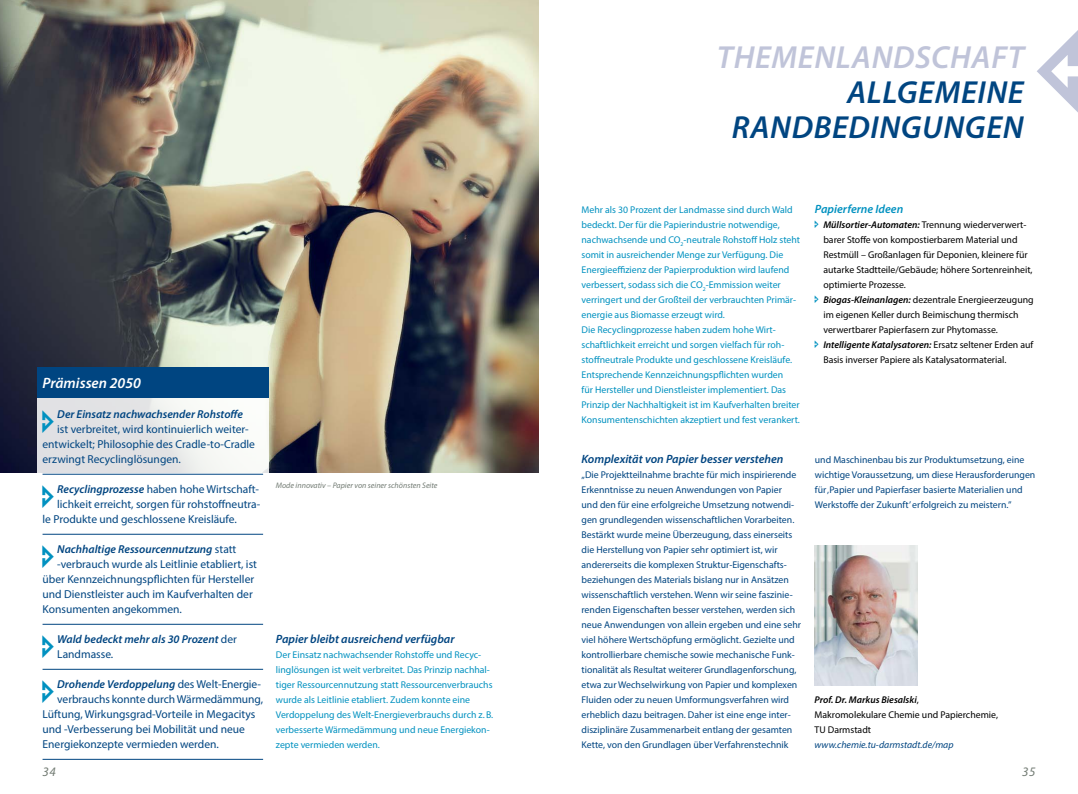
<style>
.page{position:relative;width:1078px;height:794px;background:#fff}
.page>*{position:absolute;margin:0;border:0;box-sizing:border-box;transform-origin:0 0}
.t1{font:italic 600 32px/35px "Myriad Pro";letter-spacing:.02em;color:#004581;text-align:right}
.t2{font:italic 600 32px "Myriad Pro";letter-spacing:.02em;color:#c0c4d9}
.t3{font:italic 600 15px "Myriad Pro";color:#fff}
.t4{font:italic 13px "Myriad Pro";color:#737c74}
.t5{font:italic 600 12px "Myriad Pro";color:#004581}
.t6{font:italic 600 12px "Myriad Pro";color:#0091c0}
.t7{font:11.5px/15px "Myriad Pro";color:#004581}
.t8{font:italic 600 11.5px/15px "Myriad Pro";color:#004581}
.t9{font:9.8px/15px "Myriad Pro";color:#004581}
.t10{font:9.8px/15px "Myriad Pro";color:#0091c0}
.t11{font:9.8px/15px "Myriad Pro";color:#000}
.t12{font:italic 9.8px "Myriad Pro";color:#004581}
.t13{font:italic 8px "Myriad Pro";color:#737c74}
.s1{font-weight:600;font-style:italic}
.s2{font-weight:400;font-style:normal}
</style>
<div class="page">
<img style="left:0;top:0;width:539px;height:472px">
<svg style="left:37px;top:398px;width:232px;height:362px"></svg>
<div style="left:37px;top:368px;width:232px;height:30px;background:#004581"></div>
<hr style="left:43px;top:474px;width:220px;height:1px;background:#004581">
<hr style="left:43px;top:534px;width:220px;height:1px;background:#004581">
<hr style="left:43px;top:624px;width:220px;height:1px;background:#004581">
<hr style="left:43px;top:669px;width:220px;height:1px;background:#004581">
<hr style="left:43px;top:759px;width:220px;height:1px;background:#004581">
<img style="left:814px;top:545px;width:102px;height:140px">
<svg style="left:1037px;top:31px;width:40px;height:81px"></svg>
<svg style="left:43px;top:409px;width:11px;height:24px"></svg>
<svg style="left:43px;top:484px;width:11px;height:24px"></svg>
<svg style="left:43px;top:544px;width:11px;height:24px"></svg>
<svg style="left:43px;top:634px;width:11px;height:24px"></svg>
<svg style="left:43px;top:679px;width:11px;height:24px"></svg>
<h2 class="t3" style="left:43px;top:373px;width:100px">Prämissen 2050</h2>
<p class="t8" style="left:57px;top:406px;width:187px">Der Einsatz nachwachsender Rohstoffe</p>
<p class="t7" style="left:43px;top:421px;width:214px;text-indent:15px">ist verbreitet, wird kontinuierlich weiter&shy;entwickelt; Philosophie des Cradle-to-Cradle erzwingt Recyclinglösungen.</p>
<p class="t7" style="left:57px;top:481px;width:203px"><span class="s1">Recyclingprozesse</span> haben hohe Wirtschaft-</p>
<p class="t7" style="left:57px;top:496px;width:204px">lichkeit erreicht, sorgen für rohstoffneutra-</p>
<p class="t7" style="left:43px;top:511px;width:196px">le Produkte und geschlossene Kreisläufe.</p>
<p class="t8" style="left:57px;top:541px;width:181px">Nachhaltige Ressourcennutzung <span class="s2">statt</span></p>
<p class="t7" style="left:57px;top:556px;width:201px">-verbrauch wurde als Leitlinie etabliert, ist</p>
<p class="t7" style="left:43px;top:571px;width:213px">über Kennzeichnungspflichten für Hersteller</p>
<p class="t7" style="left:43px;top:586px;width:212px">und Dienstleister auch im Kaufverhalten der</p>
<p class="t7" style="left:43px;top:601px;width:141px">Konsumenten angekommen.</p>
<p class="t8" style="left:57px;top:631px;width:181px">Wald bedeckt mehr als 30 Prozent <span class="s2">der<br>Landmasse.</span></p>
<p class="t8" style="left:57px;top:676px;width:204px">Drohende Verdoppelung <span class="s2">des Welt-Energie-</span></p>
<p class="t7" style="left:57px;top:691px;width:207px">verbrauchs konnte durch Wärmedämmung,</p>
<p class="t7" style="left:43px;top:706px;width:214px">Lüftung, Wirkungsgrad-Vorteile in Megacitys</p>
<p class="t7" style="left:43px;top:721px;width:204px">und -Verbesserung bei Mobilität und neue</p>
<p class="t7" style="left:43px;top:736px;width:178px">Energiekonzepte vermieden werden.</p>
<p class="t13" style="left:276px;top:480px;width:163px">Mode innovativ – Papier von seiner schönsten Seite</p>
<p class="t5" style="left:276px;top:631px;width:180px">Papier bleibt ausreichend verfügbar</p>
<p class="t10" style="left:276px;top:647px;width:219px">Der Einsatz nachwachsender Rohstoffe und Recyc&shy;linglösungen ist weit verbreitet. Das Prinzip nachhal&shy;tiger Ressourcennutzung statt Ressourcenverbrauchs wurde als Leitlinie etabliert. Zudem konnte eine Verdoppelung des Welt-Energieverbrauchs durch z.B. verbesserte Wärmedämmung und neue Energiekon&shy;zepte vermieden werden.</p>
<h1 class="t2" style="left:716px;top:36px;width:308px">THEMENLANDSCHAFT</h1>
<h1 class="t1" style="left:731px;top:73px;width:293px">ALLGEMEINE<br>RANDBEDINGUNGEN</h1>
<p class="t10" style="left:581px;top:202px;width:220px">Mehr als 30 Prozent der Landmasse sind durch Wald bedeckt. Der für die Papierindustrie notwendige, nachwachsende und CO<sub>2</sub>-neutrale Rohstoff Holz steht somit in ausreichender Menge zur Verfügung. Die Energieeffizienz der Papierproduktion wird laufend verbessert, sodass sich die CO<sub>2</sub>-Emmission weiter verringert und der Großteil der verbrauchten Primär&shy;energie aus Biomasse erzeugt wird.<br>Die Recyclingprozesse haben zudem hohe Wirt&shy;schaftlichkeit erreicht und sorgen vielfach für roh&shy;stoffneutrale Produkte und geschlossene Kreisläufe.<br>Entsprechende Kennzeichnungspflichten wurden<br>für Hersteller und Dienstleister implementiert. Das Prinzip der Nachhaltigkeit ist im Kaufverhalten breiter Konsumentenschichten akzeptiert und fest verankert.</p>
<p class="t5" style="left:581px;top:451px;width:203px">Komplexität von Papier besser verstehen</p>
<p class="t9" style="left:581px;top:467px;width:221px">„Die Projektteilnahme brachte für mich inspirierende Erkenntnisse zu neuen Anwendungen von Papier<br>und den für eine erfolgreiche Umsetzung notwendi&shy;gen grundlegenden wissenschaftlichen Vorarbeiten.<br>Bestärkt wurde meine Überzeugung, dass einerseits die Herstellung von Papier sehr optimiert ist, wir andererseits die komplexen Struktur-Eigenschafts&shy;beziehungen des Materials bislang nur in Ansätzen wissenschaftlich verstehen. Wenn wir seine faszinie&shy;renden Eigenschaften besser verstehen, werden sich neue Anwendungen von allein ergeben und eine sehr viel höhere Wertschöpfung ermöglicht. Gezielte und kontrollierbare chemische sowie mechanische Funk&shy;tionalität als Resultat weiterer Grundlagenforschung, etwa zur Wechselwirkung von Papier und komplexen Fluiden oder zu neuen Umformungsverfahren wird erheblich dazu beitragen. Daher ist eine enge inter&shy;disziplinäre Zusammenarbeit entlang der gesamten Kette, von den Grundlagen über Verfahrenstechnik</p>
<p class="t6" style="left:814px;top:201px;width:90px">Papierferne Ideen</p>
<p class="t11" style="left:823px;top:217px;width:212px"><span class="s1">Müllsortier-Automaten:</span> Trennung wiederverwert&shy;barer Stoffe von kompostierbarem Material und Restmüll – Großanlagen für Deponien, kleinere für autarke Stadtteile/Gebäude; höhere Sortenreinheit, optimierte Prozesse.<br><span class="s1">Biogas-Kleinanlagen:</span> dezentrale Energieerzeugung im eigenen Keller durch Beimischung thermisch verwertbarer Papierfasern zur Phytomasse.<br><span class="s1">Intelligente Katalysatoren:</span> Ersatz seltener Erden auf Basis inverser Papiere als Katalysatormaterial.</p>
<p class="t9" style="left:814px;top:452px;width:222px">und Maschinenbau bis zur Produktumsetzung, eine wichtige Voraussetzung, um diese Herausforderungen für ‚Papier und Papierfaser basierte Materialien und Werkstoffe der Zukunft’ erfolgreich zu meistern.”</p>
<p class="t11" style="left:814px;top:692px;width:185px"><span class="s1">Prof. Dr. Markus Biesalski</span>,<br>Makromolekulare Chemie und Papierchemie,<br>TU Darmstadt</p>
<p class="t12" style="left:814px;top:738px;width:140px">www.chemie.tu-darmstadt.de/map</p>
<h3 class="t4" style="left:43px;top:764px;width:15px">34</h3>
<h3 class="t4" style="left:1021px;top:764px;width:15px">35</h3>
</div>
